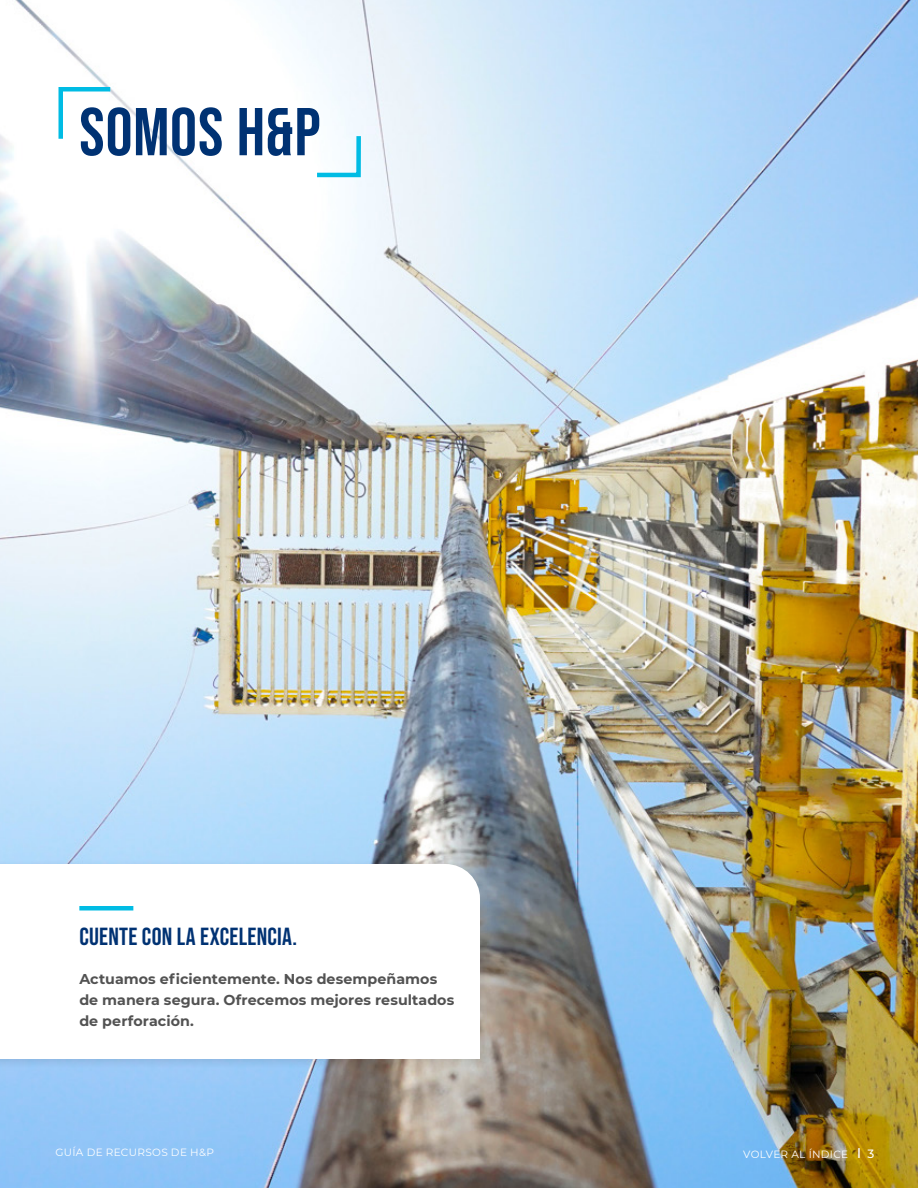
<style>
.page{position:relative;width:918px;height:1188px;background:#fff}
.page>*{position:absolute;margin:0;border:0;box-sizing:border-box;transform-origin:0 0}
.Heading_1{font:67.5px "Bebas Neue";letter-spacing:.01em;color:#003273}
.t1{font:24.6px "Bebas Neue";letter-spacing:.01em;color:#003273}
.t2{font:700 14.25px/21px "Montserrat";letter-spacing:.005em;color:#525252}
.t3{font:10.5px "Montserrat";letter-spacing:.035em;color:#fff}
.s1{font-weight:700}
.s2{font-weight:500;font-size:12px}
</style>
<div class="page">
<img style="left:0;top:0;width:918px;height:1188px">
<div style="left:0;top:859px;width:491px;height:212px;background:#000;opacity:.1"></div>
<svg style="left:0;top:864px;width:480px;height:195px"></svg>
<hr style="left:79px;top:906px;width:54px;height:4px;background:#00bce4">
<svg style="left:56px;top:85px;width:59px;height:58px"></svg>
<svg style="left:313px;top:132px;width:50px;height:47px"></svg>
<p class="Heading_1" style="left:79px;top:94px;width:243px">SOMOS H&amp;P</p>
<p class="t1" style="left:79px;top:922px;width:219px">CUENTE CON LA EXCELENCIA.</p>
<p class="t2" style="left:79px;top:967px;width:377px">Actuamos eficientemente. Nos desempeñamos de manera segura. Ofrecemos mejores resultados de perforación.</p>
<p class="t3" style="left:56px;top:1145px;width:160px">GUÍA DE RECURSOS DE H&amp;P</p>
<p class="t3" style="left:743px;top:1147px;width:133px">VOLVER AL ÍNDICE <span class="s1">|</span> <span class="s2">3</span></p>
</div>
